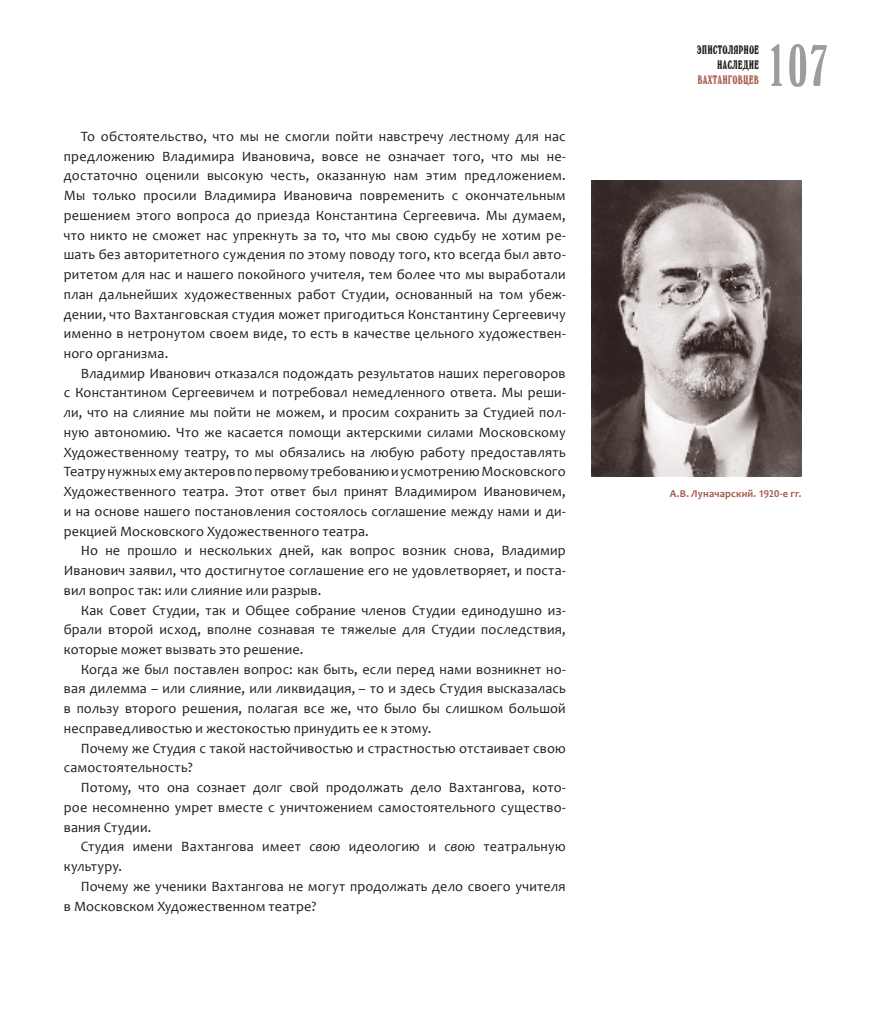
<style>
.page{position:relative;width:872px;height:1021px;background:#fff}
.page>*{position:absolute;margin:0;border:0;box-sizing:border-box;transform-origin:0 0}
.t1{font:60px "Winson Bold Condensed TYGRA";color:#9d9d9c}
.t2{font:14.25px/19.6px "Candara";letter-spacing:.01em;color:#1d1d1b;text-align:justify}
.t3{font:12px/15px "Winson Bold Condensed TYGRA";color:#1d1d1b;text-align:right}
.t4{font:12px "Winson Bold Condensed TYGRA";color:#a55a4d}
.t5{font:700 10.5px "Candara";letter-spacing:.02em;color:#a55a4d}
.s1{font-style:italic}
</style>
<div class="page">
<img style="left:591px;top:180px;width:210px;height:296px">
<p class="t2" style="left:64px;top:126px;width:503px;text-indent:17px">То обстоятельство, что мы не смогли пойти навстречу лестному для нас предложению Владимира Ивановича, вовсе не означает того, что мы не&shy;достаточно оценили высокую честь, оказанную нам этим предложением.<br>Мы -только просили Владимира Ивановича повременить с окончательным решением этого вопроса до приезда Константина Сергеевича. Мы думаем, что никто не сможет нас упрекнуть за то, что мы свою судьбу не хотим ре&shy;шать без авторитетного суждения по этому поводу того, кто всегда был авто&shy;ритетом для нас и -нашего покойного учителя, тем более что мы выработали план дальнейших художественных работ Студии, основанный на том убеж&shy;дении, что Вахтанговская студия может пригодиться Константину Сергеевичу именно в нетронутом своем виде, то есть в качестве цельного художествен&shy;ного организма.</p>
<p class="t2" style="left:64px;top:363px;width:503px;text-indent:17px">Владимир Иванович отказался подождать результатов наших переговоров с Константином Сергеевичем и потребовал немедленного ответа. Мы реши&shy;ли, что на слияние мы пойти не можем, и просим сохранить за Студией пол&shy;ную автономию. Что же касается помощи актерскими силами Московскому Художественному театру, то мы обязались на любую работу предоставлять Театру нужных ему актеров попервому требованию иусмотрению Московского Художественного театра. Этот ответ был принят Владимиром Ивановичем, и на основе нашего постановления состоялось соглашение между нами и ди&shy;рекцией Московского Художественного театра.</p>
<p class="t2" style="left:64px;top:541px;width:503px;text-indent:17px">Но не прошло и нескольких дней, как вопрос возник снова, Владимир Иванович заявил, что достигнутое соглашение его не удовлетворяет, и поста&shy;вил вопрос так: или слияние или разрыв.</p>
<p class="t2" style="left:64px;top:600px;width:503px;text-indent:17px">Как Совет Студии, так и Общее собрание членов Студии единодушно из&shy;брали второй исход, вполне сознавая те тяжелые для Студии последствия, которые может вызвать это решение.</p>
<p class="t2" style="left:64px;top:659px;width:503px;text-indent:17px">Когда же был поставлен вопрос: как быть, если перед нами возникнет но&shy;вая дилемма – или слияние, или ликвидация, – то и здесь Студия высказалась в пользу второго решения, полагая все же, что было бы слишком большой несправедливостью и жестокостью принудить ее к этому.</p>
<p class="t2" style="left:64px;top:738px;width:503px;text-indent:17px">Почему же Студия с такой настойчивостью и страстностью отстаивает свою самостоятельность?</p>
<p class="t2" style="left:64px;top:777px;width:503px;text-indent:17px">Потому, что она сознает долг свой продолжать дело Вахтангова, кото&shy;рое -несомненно умрет вместе с уничтожением самостоятельного существо&shy;вания Студии.</p>
<p class="t2" style="left:64px;top:836px;width:503px;text-indent:17px">Студия имени Вахтангова имеет <span class="s1">свою</span> идеологию и <span class="s1">свою</span> театральную культуру.</p>
<p class="t2" style="left:64px;top:876px;width:503px;text-indent:17px">Почему же ученики Вахтангова не могут продолжать дело своего учителя в Московском Художественном театре?</p>
<p class="t3" style="left:697px;top:43px;width:64px">ЭПИСТОЛЯРНОЕ<br>НАСЛЕДИЕ</p>
<p class="t4" style="left:697px;top:73px;width:63px">ВАХТАНГОВЦЕВ</p>
<h1 class="t1" style="left:766px;top:27px;width:65px">107</h1>
<p class="t5" style="left:670px;top:487px;width:133px">А. В. Луначарский. 1920-е гг.</p>
</div>
